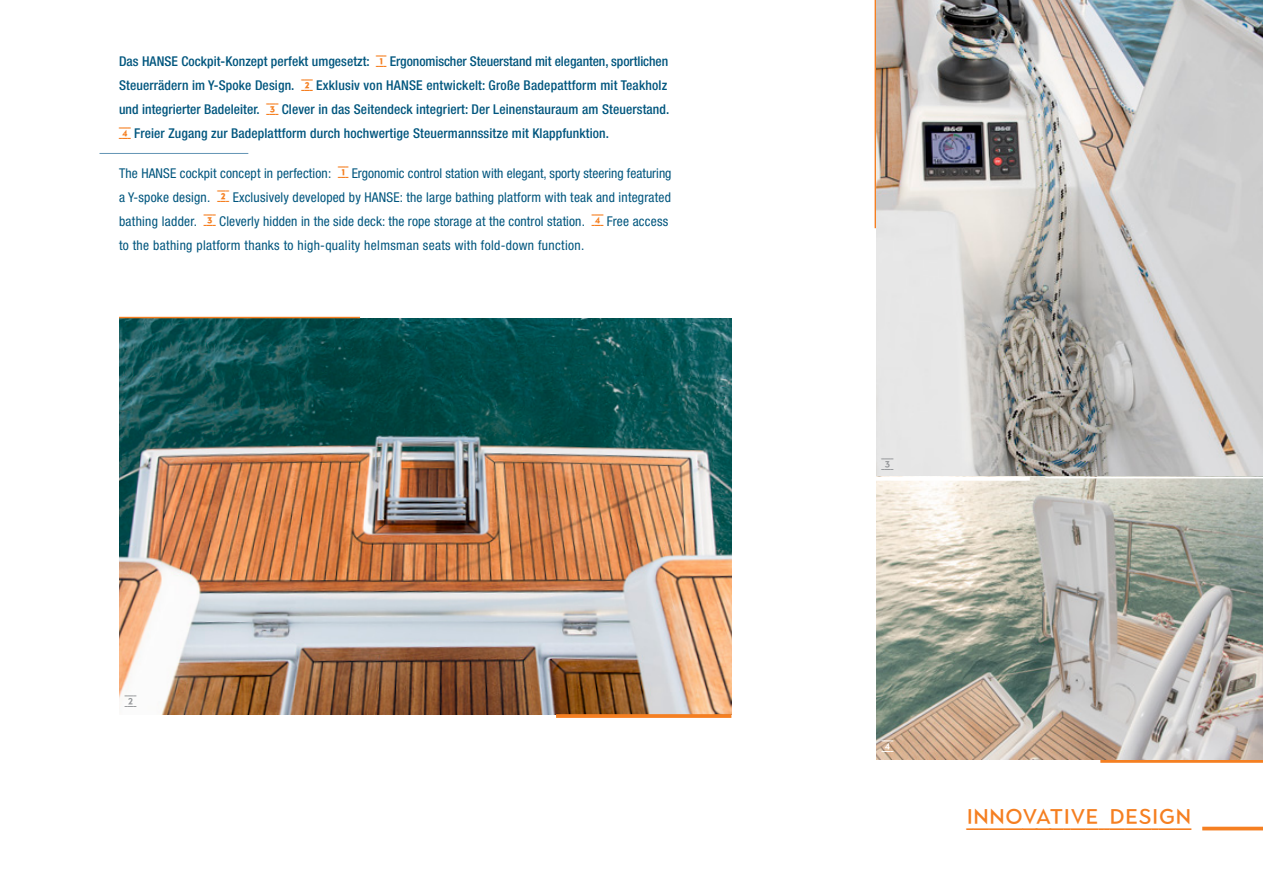
<style>
.page{position:relative;width:1263px;height:893px;background:#fff}
.page>*{position:absolute;margin:0;border:0;box-sizing:border-box;transform-origin:0 0}
.Fliesstext{font:30px "Town 70 Accent Regular 1";color:#f57f21}
.t1{font:16.5px "Town 70 Accent Medium 2";color:#939598}
.t2{font:16.5px "Town 70 Accent Medium 2";color:#fff}
.Fliesstext-2{font:condensed 13.5px/24px "Helvetica Neue LT Pro";letter-spacing:.015em;color:#00567e}
.Fliesstext-3{font:500 condensed 13.5px/24px "Helvetica Neue LT Pro";letter-spacing:.01em;color:#00567e}
.s1{font-family:"Town 70 Accent Bold 2";font-weight:400;font-stretch:normal;font-size:16.5px;color:#f57f21}
.s2{font-family:"Town 70 Accent Bold 2";font-stretch:normal;font-size:16.5px;color:#f57f21}
</style>
<div class="page">
<hr style="left:874px;top:0;width:2px;height:228px;background:#f57f21">
<svg style="left:1100px;top:759px;width:163px;height:4px"></svg>
<hr style="left:1202px;top:827px;width:61px;height:3px;background:#f57f21">
<img style="left:876px;top:0;width:387px;height:759px">
<hr style="left:876px;top:477px;width:154px;height:4px;background:#fff">
<hr style="left:1045px;top:477px;width:218px;height:1px;background:#fff">
<img style="left:119px;top:318px;width:612px;height:396px">
<hr style="left:119px;top:317px;width:241px;height:1px;background:#f57f21">
<svg style="left:556px;top:714px;width:175px;height:4px"></svg>
<hr style="left:99px;top:153px;width:149px;height:1px;background:#6395b5">
<p class="Fliesstext-3" style="left:119px;top:49px;width:552px">Das HANSE Cockpit-Konzept perfekt umgesetzt: <span class="s1">1</span> Ergonomischer Steuerstand mit eleganten, sportlichen<br>Steuerrädern im Y-Spoke Design. <span class="s1">2</span> Exklusiv von HANSE entwickelt: Große Badepattform mit Teakholz und integrierter Badeleiter. <span class="s1">3</span> Clever in das Seitendeck integriert: Der Leinenstauraum am Steuerstand.</p>
<p class="Fliesstext-3" style="left:122px;top:121px;width:489px"><span class="s1">4</span> Freier Zugang zur Badeplattform durch hochwertige Steuermannssitze mit Klappfunktion.</p>
<p class="Fliesstext-2" style="left:119px;top:161px;width:554px">The HANSE cockpit concept in perfection: <span class="s2">1</span> Ergonomic control station with elegant, sporty steering featuring</p>
<p class="Fliesstext-2" style="left:119px;top:185px;width:553px">a Y-spoke design. <span class="s2">2</span> Exclusively developed by HANSE: the large bathing platform with teak and integrated bathing ladder. <span class="s2">3</span> Cleverly hidden in the side deck: the rope storage at the control station. <span class="s2">4</span> Free access to the bathing platform thanks to high-quality helmsman seats with fold-down function.</p>
<p class="t1" style="left:128px;top:692px;width:7px">2</p>
<p class="t1" style="left:885px;top:454px;width:7px">3</p>
<p class="t2" style="left:885px;top:736px;width:7px">4</p>
<p class="Fliesstext" style="left:966px;top:802px;width:227px">INNOVATIVE DESIGN</p>
</div>
